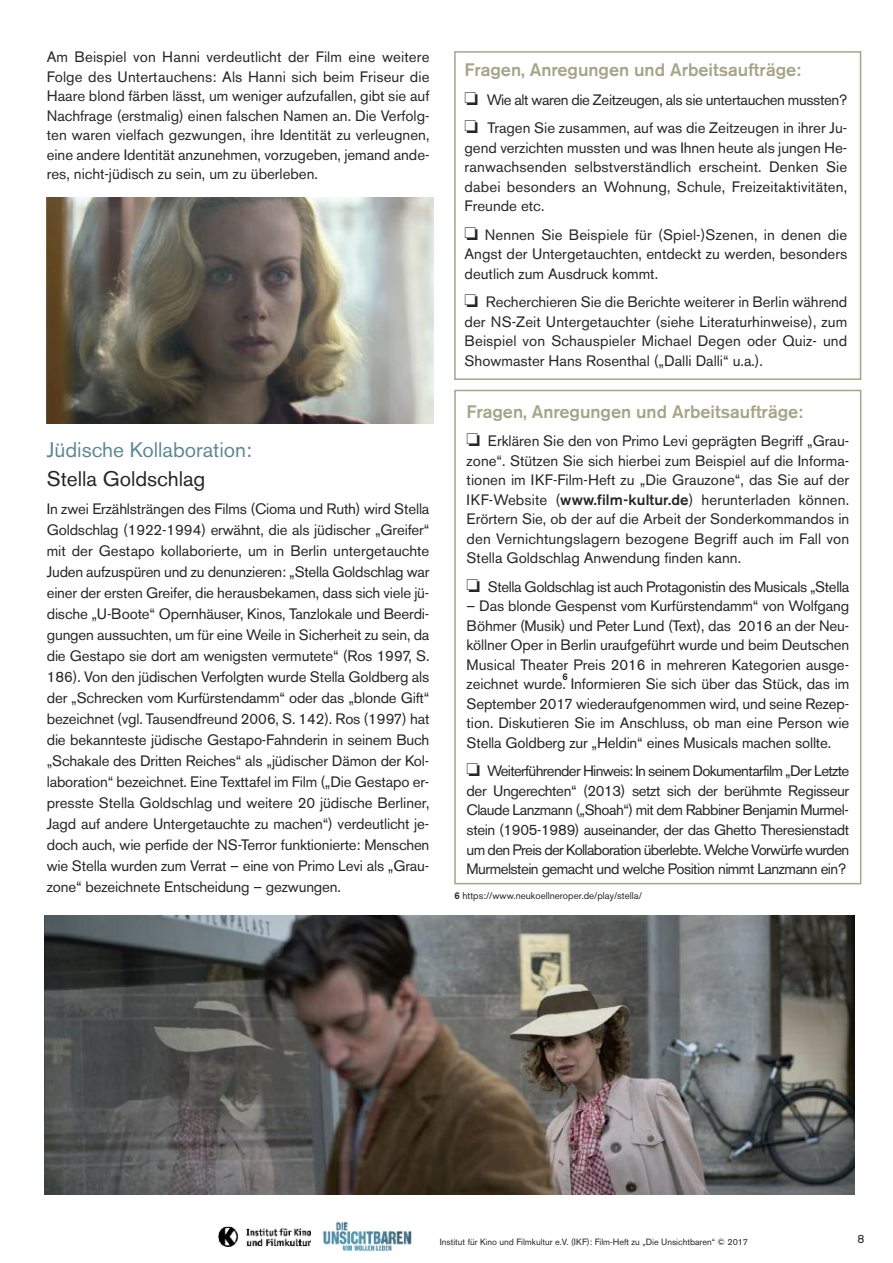
<style>
.page{position:relative;width:893px;height:1263px;background:#fff}
.page>*{position:absolute;margin:0;border:0;box-sizing:border-box;transform-origin:0 0}
.t1{font:21px "Akzidenz Grotesk BE";color:#5c8996}
.t2{font:21px "Akzidenz Grotesk BE";color:#272627}
.t3{font:500 18px "Akzidenz Grotesk BE";color:#a7a588}
.t4{font:15px/19.5px "Akzidenz Grotesk BE";letter-spacing:-.01em;color:#272627;text-align:justify}
.t5{font:12px "Akzidenz Grotesk BE";color:#272627}
.t6{font:9.75px "Akzidenz Grotesk BE";color:#272627}
.t7{font:500 9.75px "Akzidenz Grotesk BE";color:#272627}
.t8{font:9px "Akzidenz Grotesk BE";color:#272627}
.s1{font-weight:500}
.s2{font-family:"Koz Min Pr 6 N";font-weight:500}
</style>
<div class="page">
<div style="left:454px;top:390px;width:407px;height:494px;border:2px solid #a7a588"></div>
<img style="left:45px;top:915px;width:809px;height:279px">
<img style="left:47px;top:197px;width:387px;height:227px">
<img style="left:218px;top:1226px;width:92px;height:20px">
<img style="left:323px;top:1221px;width:89px;height:30px">
<div style="left:454px;top:51px;width:407px;height:329px;border:2px solid #a7a588"></div>
<p class="t4" style="left:47px;top:49px;width:384px">Am Beispiel von Hanni verdeutlicht der Film eine weitere Folge des Untertauchens: Als Hanni sich beim Friseur die Haare blond färben lässt, um weniger aufzufallen, gibt sie auf Nachfrage (erstmalig) einen falschen Namen an. Die Verfolg&shy;ten waren vielfach gezwungen, ihre Identität zu verleugnen, eine andere Identität anzunehmen, vorzugeben, jemand ande&shy;res, nicht-jüdisch zu sein, um zu überleben.</p>
<h1 class="t1" style="left:47px;top:442px;width:206px">Jüdische Kollaboration:</h1>
<h1 class="t2" style="left:47px;top:471px;width:160px">Stella Goldschlag</h1>
<p class="t4" style="left:47px;top:500px;width:384px;line-height:21px">In zwei Erzählsträngen des Films (Cioma und Ruth) wird Stella Goldschlag (1922-1994) erwähnt, die als jüdischer „Greifer“ mit der Gestapo kollaborierte, um in Berlin untergetauchte Juden aufzuspüren und zu denunzieren: „Stella Goldschlag war einer der ersten Greifer, die herausbekamen, dass sich viele jü&shy;dische „U-Boote“ Opernhäuser, Kinos, Tanzlokale und Beerdi&shy;gungen aussuchten, um für eine Weile in Sicherheit zu sein, da die Gestapo sie dort am wenigsten vermutete“ (Ros 1997, S.<br>186). Von den jüdischen Verfolgten wurde Stella Goldberg als der „Schrecken vom Kurfürstendamm“ oder das „blonde Gift“ bezeichnet (vgl. Tausendfreund 2006, S. 142). Ros (1997) hat die bekannteste jüdische Gestapo-Fahnderin in seinem Buch „Schakale des Dritten Reiches“ als „jüdischer Dämon der Kol&shy;laboration“ bezeichnet. Eine Texttafel im Film („Die Gestapo er&shy;presste Stella Goldschlag und weitere 20 jüdische Berliner, Jagd auf andere Untergetauchte zu machen“) verdeutlicht je&shy;doch auch, wie perfide der NS-Terror funktionierte: Menschen wie Stella wurden zum Verrat – eine von Primo Levi als „Grau&shy;zone“ bezeichnete Entscheidung – gezwungen.</p>
<p class="t3" style="left:465px;top:63px;width:338px">Fragen, Anregungen und Arbeitsaufträge:</p>
<p class="t4" style="left:465px;top:91px;width:384px">□ Wie alt waren die Zeitzeugen, als sie untertauchen mussten?</p>
<p class="t4" style="left:465px;top:120px;width:384px">□ Tragen Sie zusammen, auf was die Zeitzeugen in ihrer Ju&shy;gend verzichten mussten und was Ihnen heute als jungen He&shy;ranwachsenden selbstverständlich erscheint. Denken Sie dabei besonders an Wohnung, Schule, Freizeitaktivitäten, Freunde etc.</p>
<p class="t4" style="left:465px;top:226px;width:384px">□ Nennen Sie Beispiele für (Spiel-)Szenen, in denen die Angst der Untergetauchten, entdeckt zu werden, besonders deutlich zum Ausdruck kommt.</p>
<p class="t4" style="left:465px;top:294px;width:384px">□ Recherchieren Sie die Berichte weiterer in Berlin während der NS-Zeit Untergetauchter (siehe Literaturhinweise), zum Beispiel von Schauspieler Michael Degen oder Quiz- und Showmaster Hans Rosenthal („Dalli Dalli“ u.a.).</p>
<p class="t3" style="left:467px;top:405px;width:338px">Fragen, Anregungen und Arbeitsaufträge:</p>
<p class="t4" style="left:467px;top:433px;width:384px">□ Erklären Sie den von Primo Levi geprägten Begriff „Grau&shy;zone“. Stützen Sie sich hierbei zum Beispiel auf die Informa&shy;tionen im IKF-Film-Heft zu „Die Grauzone“, das Sie auf der IKF-Website (<span class="s1">www.film-kultur.de</span>) herunterladen können.<br>Erörtern Sie, ob der auf die Arbeit der Sonderkommandos in den Vernichtungslagern bezogene Begriff auch im Fall von Stella Goldschlag Anwendung finden kann.</p>
<p class="t4" style="left:467px;top:579px;width:384px">□ Stella Goldschlag ist auch Protagonistin des Musicals „Stella</p>
<p class="t4" style="left:467px;top:598px;width:384px">– Das blonde Gespenst vom Kurfürstendamm“ von Wolfgang Böhmer (Musik) und Peter Lund (Text), das 2016 an der Neu&shy;köllner Oper in Berlin uraufgeführt wurde und beim Deutschen Musical Theater Preis 2016 in mehreren Kategorien ausge&shy;zeichnet wurde. Informieren Sie sich über das Stück, das im September 2017 wiederaufgenommen wird, und seine Rezep&shy;tion. Diskutieren Sie im Anschluss, ob man eine Person wie Stella Goldberg zur „Heldin“ eines Musicals machen sollte.</p>
<p class="t4" style="left:467px;top:763px;width:384px">□ Weiterführender Hinweis: In seinem Dokumentarfilm „Der Letzte der Ungerechten“ (2013) setzt sich der berühmte Regisseur Claude Lanzmann („Shoah“) mit dem Rabbiner Benjamin Murmel&shy;stein (1905-1989) auseinander, der das Ghetto Theresienstadt um den Preis der Kollaboration überlebte. Welche Vorwürfe wurden Murmelstein gemacht und welche Position nimmt Lanzmann ein?</p>
<p class="t7" style="left:562px;top:673px;width:7px">6</p>
<p class="t6" style="left:454px;top:892px;width:189px"><span class="s1">6</span> https://www.neukoellneroper.de/play/stella/</p>
<p class="t8" style="left:440px;top:1238px;width:310px">Institut fu<span class="s2">̈</span>r Kino und Filmkultur e.V. (IKF): Film-Heft zu „Die Unsichtbaren“ © 2017</p>
<p class="t5" style="left:857px;top:1235px;width:8px">8</p>
</div>
